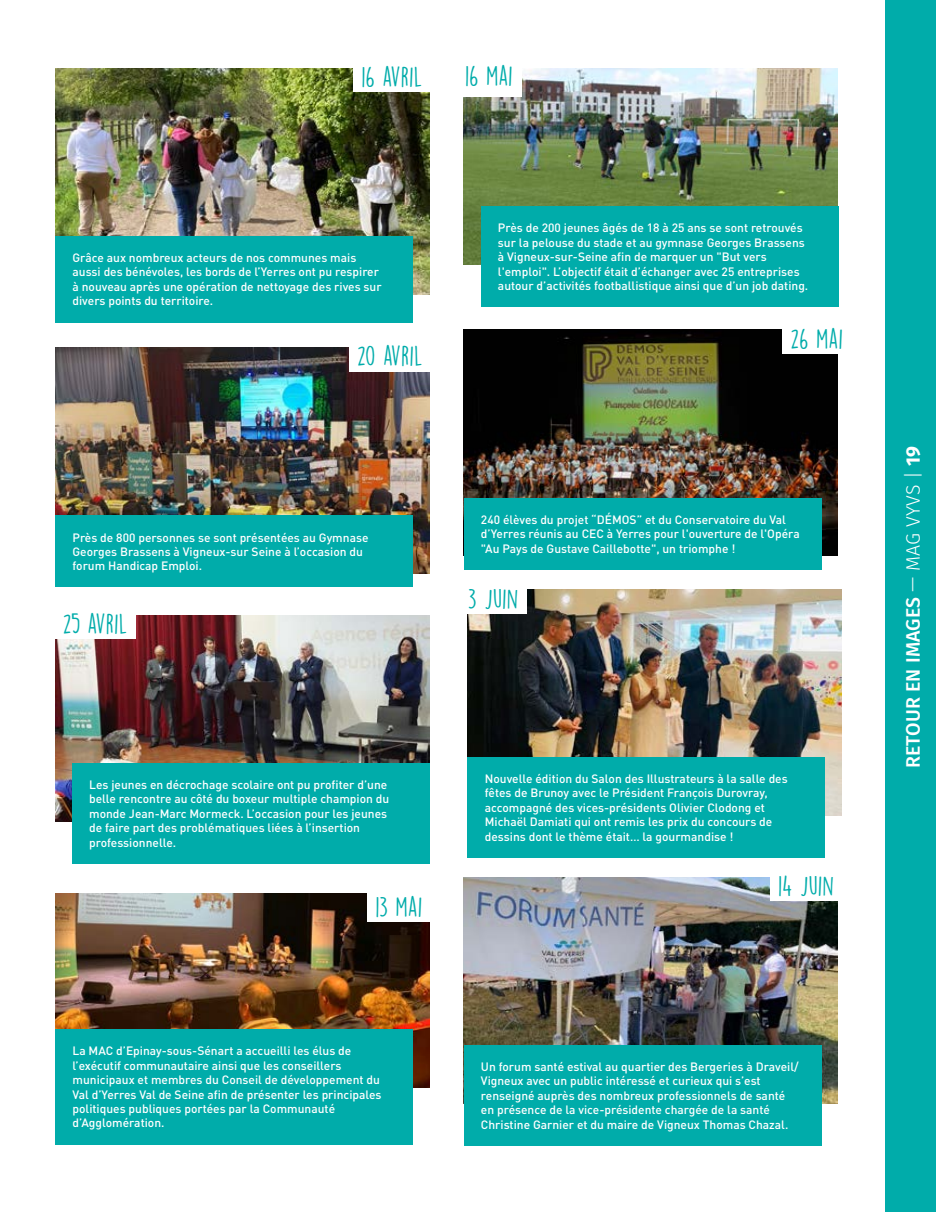
<style>
.page{position:relative;width:936px;height:1212px;background:#fff}
.page>*{position:absolute;margin:0;border:0;box-sizing:border-box;transform-origin:0 0}
.t1{font:24.9px "DK Lemon Yellow Sun";color:#00acaa}
.t2{font:500 19.5px "Fira Sans";letter-spacing:.01em;color:#fff}
.t3{font:500 12px/14.4px "DIN Pro";color:#fff}
.s1{font-weight:300}
.s2{font-weight:700}
</style>
<div class="page">
<img style="left:468px;top:590px;width:373px;height:226px">
<img style="left:55px;top:615px;width:374px;height:207px">
<img style="left:55px;top:894px;width:374px;height:194px">
<img style="left:464px;top:68px;width:373px;height:197px">
<img style="left:464px;top:330px;width:373px;height:226px">
<img style="left:464px;top:877px;width:373px;height:226px">
<img style="left:55px;top:68px;width:374px;height:226px">
<img style="left:55px;top:348px;width:374px;height:226px">
<div style="left:468px;top:757px;width:357px;height:101px;background:#00acaa"></div>
<div style="left:72px;top:763px;width:357px;height:101px;background:#00acaa"></div>
<div style="left:55px;top:1029px;width:358px;height:115px;background:#00acaa"></div>
<div style="left:481px;top:206px;width:357px;height:101px;background:#00acaa"></div>
<div style="left:464px;top:497px;width:357px;height:72px;background:#00acaa"></div>
<div style="left:464px;top:1045px;width:357px;height:101px;background:#00acaa"></div>
<div style="left:55px;top:236px;width:358px;height:86px;background:#00acaa"></div>
<div style="left:55px;top:515px;width:358px;height:72px;background:#00acaa"></div>
<div style="left:459px;top:582px;width:68px;height:31px;background:#fff"></div>
<div style="left:55px;top:607px;width:81px;height:32px;background:#fff"></div>
<div style="left:367px;top:890px;width:63px;height:32px;background:#fff"></div>
<div style="left:457px;top:65px;width:64px;height:32px;background:#fff"></div>
<div style="left:782px;top:322px;width:69px;height:32px;background:#fff"></div>
<div style="left:770px;top:869px;width:72px;height:32px;background:#fff"></div>
<div style="left:353px;top:60px;width:78px;height:32px;background:#fff"></div>
<div style="left:349px;top:339px;width:82px;height:32px;background:#fff"></div>
<div style="left:885px;top:0;width:50px;height:1212px;background:#00acaa"></div>
<h1 class="t1" style="left:361px;top:62px;width:63px">16 AVRIL</h1>
<h1 class="t1" style="left:465px;top:61px;width:49px">16 MAI</h1>
<p class="t3" style="left:72px;top:249px;width:310px">Grâce aux nombreux acteurs de nos communes mais aussi des bénévoles, les bords de l’Yerres ont pu respirer à nouveau après une opération de nettoyage des rives sur divers points du territoire.</p>
<h1 class="t1" style="left:357px;top:341px;width:67px">20 AVRIL</h1>
<p class="t3" style="left:498px;top:220px;width:312px">Près de 200 jeunes âgés de 18 à 25 ans se sont retrouvés sur la pelouse du stade et au gymnase Georges Brassens à Vigneux-sur-Seine afin de marquer un "But vers l'emploi". L’objectif était d’échanger avec 25 entreprises autour d’activités footballistique ainsi que d’un job dating.</p>
<h1 class="t1" style="left:790px;top:323px;width:54px">26 MAI</h1>
<p class="t3" style="left:72px;top:529px;width:297px">Près de 800 personnes se sont présentées au Gymnase<br>Georges Brassens à Vigneux-sur Seine à l’occasion du forum Handicap Emploi.</p>
<h1 class="t1" style="left:63px;top:608px;width:66px">25 AVRIL</h1>
<p class="t3" style="left:481px;top:511px;width:320px">240 élèves du projet “DÉMOS” et du Conservatoire du Val d’Yerres réunis au CEC à Yerres pour l'ouverture de l'Opéra "Au Pays de Gustave Caillebotte", un triomphe !</p>
<h1 class="t1" style="left:468px;top:583px;width:52px">3 JUIN</h1>
<p class="t3" style="left:89px;top:776px;width:302px">Les jeunes en décrochage scolaire ont pu profiter d’une belle rencontre au côté du boxeur multiple champion du monde Jean-Marc Mormeck. L’occasion pour les jeunes de faire part des problématiques liées à l’insertion professionnelle.</p>
<h1 class="t1" style="left:375px;top:891px;width:48px">13 MAI</h1>
<p class="t3" style="left:72px;top:1042px;width:310px">La MAC d’Epinay-sous-Sénart a accueilli les élus de l’exécutif communautaire ainsi que les conseillers municipaux et membres du Conseil de développement du Val d’Yerres Val de Seine afin de présenter les principales politiques publiques portées par la Communauté d’Agglomération.</p>
<p class="t3" style="left:485px;top:770px;width:304px">Nouvelle édition du Salon des Illustrateurs à la salle des fêtes de Brunoy avec le Président François Durovray, accompagné des vices-présidents Olivier Clodong et Michaël Damiati qui ont remis les prix du concours de dessins dont le thème était… la gourmandise !</p>
<h1 class="t1" style="left:778px;top:871px;width:58px">14 JUIN</h1>
<p class="t3" style="left:481px;top:1058px;width:319px">Un forum santé estival au quartier des Bergeries à Draveil/ Vigneux avec un public intéressé et curieux qui s’est renseigné auprès des nombreux professionnels de santé en présence de la vice-présidente chargée de la santé Christine Garnier et du maire de Vigneux Thomas Chazal.</p>
<h2 class="t2" style="left:897px;top:768px;width:324px;rotate:-90deg">RETOUR EN IMAGES <span class="s1">— MAG VYVS |</span> <span class="s2">19</span></h2>
</div>
